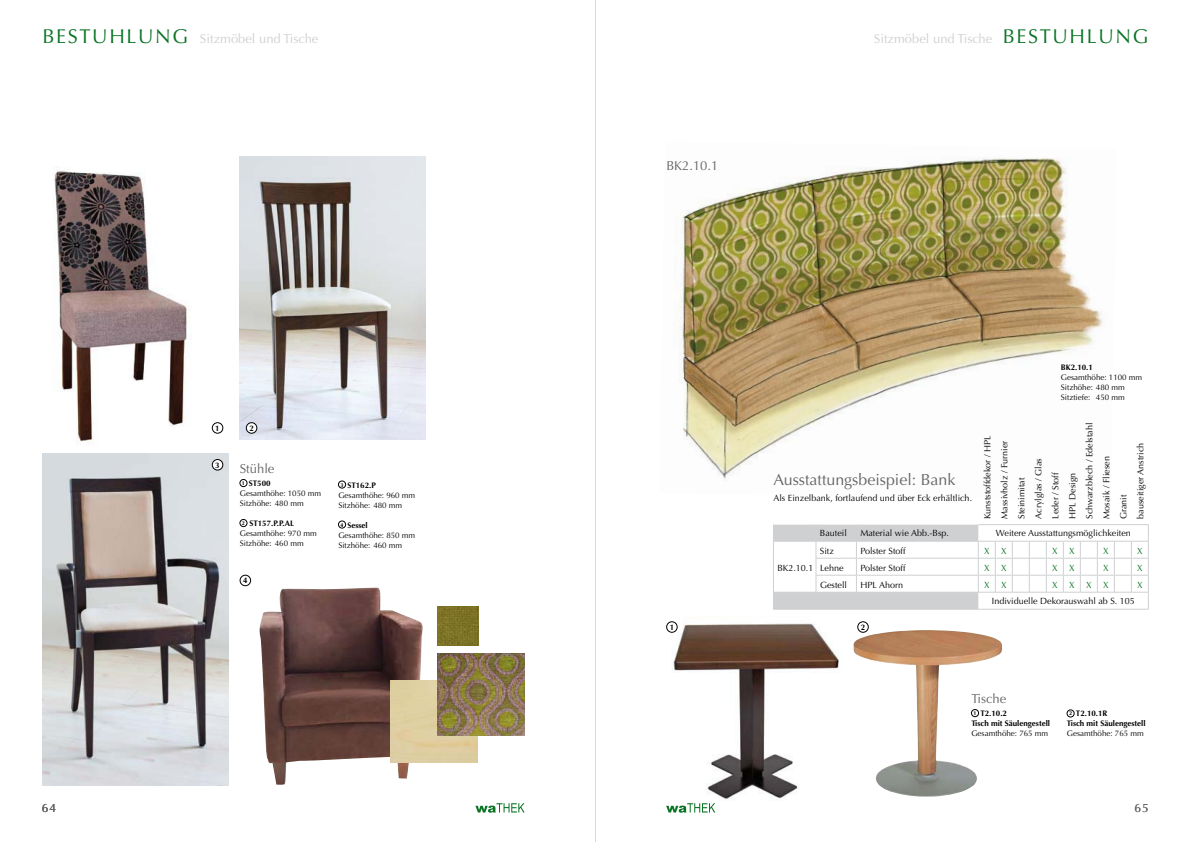
<style>
.page{position:relative;width:1191px;height:842px;background:#fff}
.page>*{position:absolute;margin:0;border:0;box-sizing:border-box;transform-origin:0 0}
.t1{font:16px "Optima";color:#646567}
.t2{font:13px "Optima";color:#cfd0d2}
.t3{font:13px "Optima";color:#646567}
.t4{font:12px "Optima";color:#646567}
.t5{font:9px/17px "Optima";color:#000}
.t6{font:9px "Optima";color:#087323}
.t7{font:8px/10px "Optima";color:#000}
.t8{font:700 8px/10px "Optima";color:#000}
.s1{font-size:20px;color:#087323}
.s2{font-weight:700;font-size:5.5px}
.s3{font-weight:700}
.s4{font-size:5.5px}
</style>
<div class="page">
<svg style="left:475px;top:803px;width:49px;height:10px"></svg>
<div style="left:240px;top:479px;width:7px;height:8px;border:1px solid #000;border-radius:50%"></div>
<div style="left:240px;top:519px;width:7px;height:8px;border:1px solid #000;border-radius:50%"></div>
<div style="left:338px;top:481px;width:8px;height:7px;border:1px solid #000;border-radius:50%"></div>
<div style="left:338px;top:521px;width:8px;height:7px;border:1px solid #000;border-radius:50%"></div>
<img style="left:259px;top:588px;width:165px;height:197px">
<img style="left:240px;top:156px;width:186px;height:283px">
<img style="left:43px;top:454px;width:185px;height:331px">
<img style="left:54px;top:171px;width:167px;height:271px">
<div style="left:246px;top:423px;width:11px;height:10px;background:#fff;border-radius:50%"></div>
<div style="left:246px;top:422px;width:11px;height:11px;border:1px solid #000;border-radius:50%"></div>
<div style="left:240px;top:575px;width:11px;height:11px;border:1px solid #000;border-radius:50%"></div>
<div style="left:212px;top:459px;width:11px;height:11px;background:#fff;border-radius:50%"></div>
<div style="left:212px;top:459px;width:11px;height:11px;border:1px solid #000;border-radius:50%"></div>
<div style="left:212px;top:423px;width:11px;height:10px;background:#fff;border-radius:50%"></div>
<div style="left:212px;top:422px;width:11px;height:11px;border:1px solid #000;border-radius:50%"></div>
<div style="left:390px;top:680px;width:88px;height:82px;background:#decfa1"></div>
<img style="left:437px;top:653px;width:87px;height:82px">
<img style="left:437px;top:606px;width:42px;height:39px">
<svg style="left:666px;top:803px;width:49px;height:10px"></svg>
<img style="left:679px;top:157px;width:423px;height:322px">
<svg style="left:773px;top:525px;width:376px;height:84px"></svg>
<hr style="left:978px;top:592px;width:170px;height:1px;background:#cfd0d2">
<hr style="left:978px;top:524px;width:170px;height:1px;background:#cfd0d2">
<hr style="left:773px;top:609px;width:375px;height:1px;background:#cfd0d2">
<img style="left:666px;top:621px;width:173px;height:179px">
<img style="left:853px;top:630px;width:66px;height:141px">
<div style="left:971px;top:709px;width:7px;height:8px;border:1px solid #000;border-radius:50%"></div>
<div style="left:1067px;top:710px;width:7px;height:7px;border:1px solid #000;border-radius:50%"></div>
<div style="left:857px;top:622px;width:11px;height:10px;background:#fff;border-radius:50%"></div>
<div style="left:857px;top:621px;width:11px;height:12px;border:1px solid #000;border-radius:50%"></div>
<div style="left:666px;top:622px;width:11px;height:10px;background:#fff;border-radius:50%"></div>
<div style="left:666px;top:621px;width:11px;height:12px;border:1px solid #000;border-radius:50%"></div>
<hr style="left:595px;top:0;width:1px;height:842px;background:#d9dada">
<h2 class="t2" style="left:42px;top:31px;width:277px"><span class="s1">BESTUHLUNG</span> Sitzmöbel und Tische</h2>
<h3 class="t4" style="left:42px;top:801px;width:16px">64</h3>
<p class="t8" style="left:215px;top:423px;width:6px">1</p>
<p class="t8" style="left:215px;top:460px;width:6px">3</p>
<p class="t8" style="left:249px;top:423px;width:6px">2</p>
<h2 class="t3" style="left:240px;top:461px;width:36px">Stühle</h2>
<p class="t7" style="left:240px;top:479px;width:83px"><span class="s2">1</span> <span class="s3">ST500<br></span>Gesamthöhe: 1050 mm<br>Sitzhöhe: 480 mm</p>
<p class="t7" style="left:240px;top:519px;width:78px"><span class="s2">2</span> <span class="s3">ST157.P.P.AL<br></span>Gesamthöhe: 970 mm<br>Sitzhöhe: 460 mm</p>
<p class="t8" style="left:243px;top:576px;width:6px">4</p>
<p class="t7" style="left:338px;top:480px;width:78px"><span class="s2">3</span> <span class="s3">ST162.P<br></span>Gesamthöhe: 960 mm<br>Sitzhöhe: 480 mm</p>
<p class="t7" style="left:338px;top:520px;width:78px"><span class="s2">4</span> <span class="s3">Sessel<br></span>Gesamthöhe: 850 mm<br>Sitzhöhe: 460 mm</p>
<h2 class="t3" style="left:666px;top:158px;width:54px">BK2.10.1</h2>
<h2 class="t2" style="left:874px;top:31px;width:276px">Sitzmöbel und Tische <span class="s1">BESTUHLUNG</span></h2>
<h1 class="t1" style="left:773px;top:470px;width:183px">Ausstattungsbeispiel: Bank</h1>
<p class="t5" style="left:773px;top:489px;width:200px">Als Einzelbank, fortlaufend und über Eck erhältlich.</p>
<p class="t8" style="left:1061px;top:363px;width:34px">BK2.10.1</p>
<p class="t7" style="left:1061px;top:373px;width:83px">Gesamthöhe: 1100 mm<br>Sitzhöhe: 480 mm<br>Sitztiefe: 450 mm</p>
<p class="t5" style="left:979px;top:519px;width:98px;rotate:-90deg">Kunststoffdekor / HPL<br>Massivholz / Furnier<br>Steinimitat<br>Acrylglas / Glas<br>Leder / Stoff<br>HPL Design<br>Schwarzblech / Edelstahl<br>Mosaik / Fliesen<br>Granit<br>bauseitiger Anstrich</p>
<p class="t5" style="left:777px;top:559px;width:38px">BK2.10.1</p>
<p class="t5" style="left:820px;top:525px;width:28px">Bauteil</p>
<p class="t5" style="left:860px;top:525px;width:90px">Material wie Abb.-Bsp.</p>
<p class="t5" style="left:995px;top:525px;width:136px">Weitere Ausstattungsmöglichkeiten</p>
<p class="t5" style="left:820px;top:542px;width:15px">Sitz</p>
<p class="t5" style="left:860px;top:542px;width:47px">Polster Stoff</p>
<p class="t6" style="left:984px;top:545px;width:7px">X</p>
<p class="t6" style="left:1001px;top:545px;width:7px">X</p>
<p class="t6" style="left:1052px;top:545px;width:7px">X</p>
<p class="t6" style="left:1069px;top:545px;width:7px">X</p>
<p class="t6" style="left:1103px;top:545px;width:7px">X</p>
<p class="t6" style="left:1137px;top:545px;width:7px">X</p>
<p class="t5" style="left:820px;top:559px;width:25px">Lehne</p>
<p class="t5" style="left:860px;top:559px;width:47px">Polster Stoff</p>
<p class="t6" style="left:984px;top:562px;width:7px">X</p>
<p class="t6" style="left:1001px;top:562px;width:7px">X</p>
<p class="t6" style="left:1052px;top:562px;width:7px">X</p>
<p class="t6" style="left:1069px;top:562px;width:7px">X</p>
<p class="t6" style="left:1103px;top:562px;width:7px">X</p>
<p class="t6" style="left:1137px;top:562px;width:7px">X</p>
<p class="t5" style="left:820px;top:576px;width:28px">Gestell</p>
<p class="t5" style="left:860px;top:576px;width:44px">HPL Ahorn</p>
<p class="t6" style="left:984px;top:580px;width:7px">X</p>
<p class="t6" style="left:1001px;top:580px;width:7px">X</p>
<p class="t6" style="left:1052px;top:580px;width:7px">X</p>
<p class="t6" style="left:1069px;top:580px;width:7px">X</p>
<p class="t6" style="left:1086px;top:580px;width:7px">X</p>
<p class="t6" style="left:1103px;top:580px;width:7px">X</p>
<p class="t6" style="left:1137px;top:580px;width:7px">X</p>
<p class="t5" style="left:992px;top:593px;width:144px">Individuelle Dekorauswahl ab S. 105</p>
<p class="t8" style="left:669px;top:622px;width:6px">1</p>
<p class="t8" style="left:860px;top:622px;width:6px">2</p>
<h2 class="t3" style="left:971px;top:691px;width:36px">Tische</h2>
<p class="t8" style="left:971px;top:708px;width:80px"><span class="s4">1</span> T2.10.2<br>Tisch mit Säulengestell</p>
<p class="t7" style="left:971px;top:728px;width:78px">Gesamthöhe: 765 mm</p>
<p class="t8" style="left:1067px;top:708px;width:80px"><span class="s4">2</span> T2.10.1R<br>Tisch mit Säulengestell</p>
<p class="t7" style="left:1067px;top:728px;width:78px">Gesamthöhe: 765 mm</p>
<h3 class="t4" style="left:1134px;top:801px;width:16px">65</h3>
</div>
